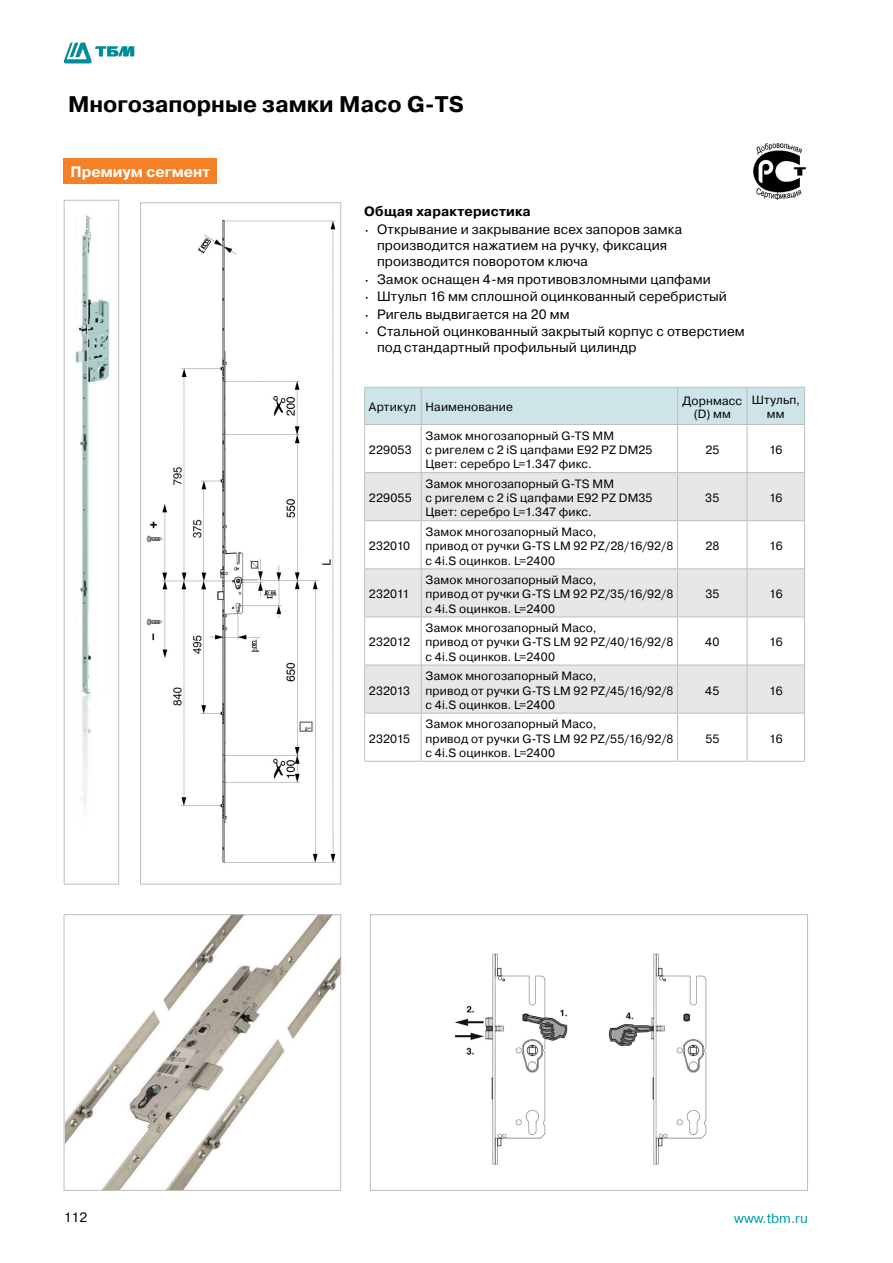
<style>
.page{position:relative;width:893px;height:1263px;background:#fff}
.page>*{position:absolute;margin:0;border:0;box-sizing:border-box;transform-origin:0 0}
.t1{font:700 22.5px "Pragmatica C";color:#000}
.t2{font:700 15px "Pragmatica C";color:#fff}
.t3{font:13.5px/16.2px "Pragmatica C";letter-spacing:.01em;color:#000}
.t4{font:700 13.5px "Pragmatica C";letter-spacing:.015em;color:#000}
.t5{font:13.5px "Pragmatica C";color:#009ca9}
.t6{font:12px/14.4px "Pragmatica C";letter-spacing:.015em;color:#000}
.s1{font-size:9px}
</style>
<div class="page">
<svg style="left:63px;top:43px;width:71px;height:20px"></svg>
<img style="left:146px;top:220px;width:190px;height:643px">
<div style="left:140px;top:202px;width:201px;height:682px;border:1px solid #bcbec0"></div>
<div style="left:370px;top:914px;width:438px;height:277px;background:#fff;border:1px solid #bcbec0"></div>
<img style="left:454px;top:953px;width:253px;height:212px">
<img style="left:66px;top:916px;width:273px;height:273px">
<div style="left:64px;top:914px;width:277px;height:277px;border:1px solid #bcbec0"></div>
<div style="left:365px;top:388px;width:439px;height:36px;background:#cde5e8"></div>
<svg style="left:365px;top:425px;width:439px;height:336px"></svg>
<svg style="left:365px;top:473px;width:439px;height:240px;fill:#e6e7e8"></svg>
<hr style="left:364px;top:387px;width:57px;height:1px;background:#bcbec0">
<hr style="left:364px;top:388px;width:1px;height:36px;background:#bcbec0">
<hr style="left:421px;top:387px;width:256px;height:1px;background:#bcbec0">
<hr style="left:421px;top:388px;width:1px;height:36px;background:#bcbec0">
<hr style="left:677px;top:387px;width:70px;height:1px;background:#bcbec0">
<hr style="left:677px;top:388px;width:1px;height:36px;background:#bcbec0">
<hr style="left:747px;top:387px;width:58px;height:1px;background:#bcbec0">
<hr style="left:747px;top:388px;width:1px;height:36px;background:#bcbec0">
<hr style="left:804px;top:388px;width:1px;height:36px;background:#bcbec0">
<hr style="left:364px;top:424px;width:57px;height:1px;background:#bcbec0">
<hr style="left:364px;top:425px;width:1px;height:47px;background:#bcbec0">
<hr style="left:421px;top:424px;width:256px;height:1px;background:#bcbec0">
<hr style="left:421px;top:425px;width:1px;height:47px;background:#bcbec0">
<hr style="left:677px;top:424px;width:70px;height:1px;background:#bcbec0">
<hr style="left:677px;top:425px;width:1px;height:47px;background:#bcbec0">
<hr style="left:747px;top:424px;width:58px;height:1px;background:#bcbec0">
<hr style="left:747px;top:425px;width:1px;height:47px;background:#bcbec0">
<hr style="left:804px;top:425px;width:1px;height:47px;background:#bcbec0">
<hr style="left:364px;top:472px;width:57px;height:1px;background:#bcbec0">
<hr style="left:364px;top:473px;width:1px;height:47px;background:#bcbec0">
<hr style="left:421px;top:472px;width:256px;height:1px;background:#bcbec0">
<hr style="left:421px;top:473px;width:1px;height:47px;background:#bcbec0">
<hr style="left:677px;top:472px;width:70px;height:1px;background:#bcbec0">
<hr style="left:677px;top:473px;width:1px;height:47px;background:#bcbec0">
<hr style="left:747px;top:472px;width:58px;height:1px;background:#bcbec0">
<hr style="left:747px;top:473px;width:1px;height:47px;background:#bcbec0">
<hr style="left:804px;top:473px;width:1px;height:47px;background:#bcbec0">
<hr style="left:364px;top:520px;width:57px;height:1px;background:#bcbec0">
<hr style="left:364px;top:521px;width:1px;height:47px;background:#bcbec0">
<hr style="left:421px;top:520px;width:256px;height:1px;background:#bcbec0">
<hr style="left:421px;top:521px;width:1px;height:47px;background:#bcbec0">
<hr style="left:677px;top:520px;width:70px;height:1px;background:#bcbec0">
<hr style="left:677px;top:521px;width:1px;height:47px;background:#bcbec0">
<hr style="left:747px;top:520px;width:58px;height:1px;background:#bcbec0">
<hr style="left:747px;top:521px;width:1px;height:47px;background:#bcbec0">
<hr style="left:804px;top:521px;width:1px;height:47px;background:#bcbec0">
<hr style="left:364px;top:568px;width:57px;height:1px;background:#bcbec0">
<hr style="left:364px;top:569px;width:1px;height:47px;background:#bcbec0">
<hr style="left:421px;top:568px;width:256px;height:1px;background:#bcbec0">
<hr style="left:421px;top:569px;width:1px;height:47px;background:#bcbec0">
<hr style="left:677px;top:568px;width:70px;height:1px;background:#bcbec0">
<hr style="left:677px;top:569px;width:1px;height:47px;background:#bcbec0">
<hr style="left:747px;top:568px;width:58px;height:1px;background:#bcbec0">
<hr style="left:747px;top:569px;width:1px;height:47px;background:#bcbec0">
<hr style="left:804px;top:569px;width:1px;height:47px;background:#bcbec0">
<hr style="left:364px;top:616px;width:57px;height:1px;background:#bcbec0">
<hr style="left:364px;top:617px;width:1px;height:48px;background:#bcbec0">
<hr style="left:421px;top:616px;width:256px;height:1px;background:#bcbec0">
<hr style="left:421px;top:617px;width:1px;height:48px;background:#bcbec0">
<hr style="left:677px;top:616px;width:70px;height:1px;background:#bcbec0">
<hr style="left:677px;top:617px;width:1px;height:48px;background:#bcbec0">
<hr style="left:747px;top:616px;width:58px;height:1px;background:#bcbec0">
<hr style="left:747px;top:617px;width:1px;height:48px;background:#bcbec0">
<hr style="left:804px;top:617px;width:1px;height:48px;background:#bcbec0">
<hr style="left:364px;top:665px;width:57px;height:1px;background:#bcbec0">
<hr style="left:364px;top:665px;width:1px;height:48px;background:#bcbec0">
<hr style="left:421px;top:665px;width:256px;height:1px;background:#bcbec0">
<hr style="left:421px;top:665px;width:1px;height:48px;background:#bcbec0">
<hr style="left:677px;top:665px;width:70px;height:1px;background:#bcbec0">
<hr style="left:677px;top:665px;width:1px;height:48px;background:#bcbec0">
<hr style="left:747px;top:665px;width:58px;height:1px;background:#bcbec0">
<hr style="left:747px;top:665px;width:1px;height:48px;background:#bcbec0">
<hr style="left:804px;top:665px;width:1px;height:48px;background:#bcbec0">
<hr style="left:364px;top:713px;width:57px;height:1px;background:#bcbec0">
<hr style="left:364px;top:713px;width:1px;height:48px;background:#bcbec0">
<hr style="left:421px;top:713px;width:256px;height:1px;background:#bcbec0">
<hr style="left:421px;top:713px;width:1px;height:48px;background:#bcbec0">
<hr style="left:677px;top:713px;width:70px;height:1px;background:#bcbec0">
<hr style="left:677px;top:713px;width:1px;height:48px;background:#bcbec0">
<hr style="left:747px;top:713px;width:58px;height:1px;background:#bcbec0">
<hr style="left:747px;top:713px;width:1px;height:48px;background:#bcbec0">
<hr style="left:804px;top:713px;width:1px;height:48px;background:#bcbec0">
<hr style="left:364px;top:761px;width:57px;height:1px;background:#bcbec0">
<hr style="left:421px;top:761px;width:256px;height:1px;background:#bcbec0">
<hr style="left:677px;top:761px;width:70px;height:1px;background:#bcbec0">
<hr style="left:747px;top:761px;width:58px;height:1px;background:#bcbec0">
<img style="left:753px;top:144px;width:53px;height:55px">
<div style="left:64px;top:159px;width:153px;height:25px;background:#f58025"></div>
<div style="left:64px;top:200px;width:55px;height:684px;background:#fff;border:1px solid #bcbec0"></div>
<img style="left:75px;top:215px;width:34px;height:592px">
<h1 class="t1" style="left:68px;top:92px;width:397px">Многозапорные замки Масо G-TS</h1>
<p class="t2" style="left:71px;top:163px;width:141px">Премиум сегмент</p>
<p class="t4" style="left:364px;top:204px;width:168px">Общая характеристика</p>
<p class="t3" style="left:377px;top:221px;width:307px;text-indent:-13px"><span class="s1">•</span> Открывание и закрывание всех запоров замка производится нажатием на ручку, фиксация производится поворотом ключа</p>
<p class="t3" style="left:364px;top:271px;width:348px"><span class="s1">•</span> Замок оснащен 4-мя противовзломными цапфами</p>
<p class="t3" style="left:364px;top:288px;width:364px"><span class="s1">•</span> Штульп 16 мм сплошной оцинкованный серебристый</p>
<p class="t3" style="left:364px;top:306px;width:207px"><span class="s1">•</span> Ригель выдвигается на 20 мм</p>
<p class="t3" style="left:377px;top:323px;width:369px;text-indent:-13px"><span class="s1">•</span> Стальной оцинкованный закрытый корпус с отверстием под стандартный профильный цилиндр</p>
<p class="t6" style="left:369px;top:400px;width:146px">Артикул Наименование</p>
<p class="t6" style="left:682px;top:394px;width:61px;line-height:13.5px;text-align:center">Дорнмасс (D) мм</p>
<p class="t6" style="left:752px;top:393px;width:50px;text-align:center">Штульп, мм</p>
<p class="t6" style="left:369px;top:443px;width:44px">229053</p>
<p class="t6" style="left:425px;top:428px;width:228px">Замок многозапорный G-TS MM<br>с ригелем с 2 iS цапфами E92 PZ DM25<br>Цвет: серебро L=1.347 фикс.</p>
<p class="t6" style="left:705px;top:443px;width:15px">25</p>
<p class="t6" style="left:769px;top:443px;width:15px">16</p>
<p class="t6" style="left:369px;top:491px;width:44px">229055</p>
<p class="t6" style="left:426px;top:476px;width:229px">Замок многозапорный G-TS MM<br>с ригелем с 2 iS цапфами E92 PZ DM35<br>Цвет: серебро L=1.347 фикс.</p>
<p class="t6" style="left:705px;top:491px;width:16px">35</p>
<p class="t6" style="left:769px;top:491px;width:15px">16</p>
<p class="t6" style="left:369px;top:539px;width:43px">232010</p>
<p class="t6" style="left:426px;top:524px;width:249px">Замок многозапорный Масо,<br>привод от ручки G-TS LM 92 PZ/28/16/92/8 с 4i.S оцинков. L=2400</p>
<p class="t6" style="left:705px;top:539px;width:15px">28</p>
<p class="t6" style="left:769px;top:539px;width:15px">16</p>
<p class="t6" style="left:369px;top:587px;width:42px">232011</p>
<p class="t6" style="left:426px;top:573px;width:249px">Замок многозапорный Масо,<br>привод от ручки G-TS LM 92 PZ/35/16/92/8 с 4i.S оцинков. L=2400</p>
<p class="t6" style="left:705px;top:587px;width:16px">35</p>
<p class="t6" style="left:769px;top:587px;width:15px">16</p>
<p class="t6" style="left:369px;top:635px;width:43px">232012</p>
<p class="t6" style="left:426px;top:621px;width:249px">Замок многозапорный Масо,<br>привод от ручки G-TS LM 92 PZ/40/16/92/8 с 4i.S оцинков. L=2400</p>
<p class="t6" style="left:705px;top:635px;width:16px">40</p>
<p class="t6" style="left:769px;top:635px;width:15px">16</p>
<p class="t6" style="left:369px;top:683px;width:43px">232013</p>
<p class="t6" style="left:426px;top:669px;width:249px">Замок многозапорный Масо,<br>привод от ручки G-TS LM 92 PZ/45/16/92/8 с 4i.S оцинков. L=2400</p>
<p class="t6" style="left:705px;top:683px;width:16px">45</p>
<p class="t6" style="left:769px;top:683px;width:15px">16</p>
<p class="t6" style="left:369px;top:731px;width:43px">232015</p>
<p class="t6" style="left:426px;top:717px;width:249px">Замок многозапорный Масо,<br>привод от ручки G-TS LM 92 PZ/55/16/92/8 с 4i.S оцинков. L=2400</p>
<p class="t6" style="left:705px;top:731px;width:16px">55</p>
<p class="t6" style="left:769px;top:731px;width:15px">16</p>
<p class="t3" style="left:64px;top:1209px;width:25px">112</p>
<p class="t5" style="left:734px;top:1211px;width:75px">www.tbm.ru</p>
</div>
